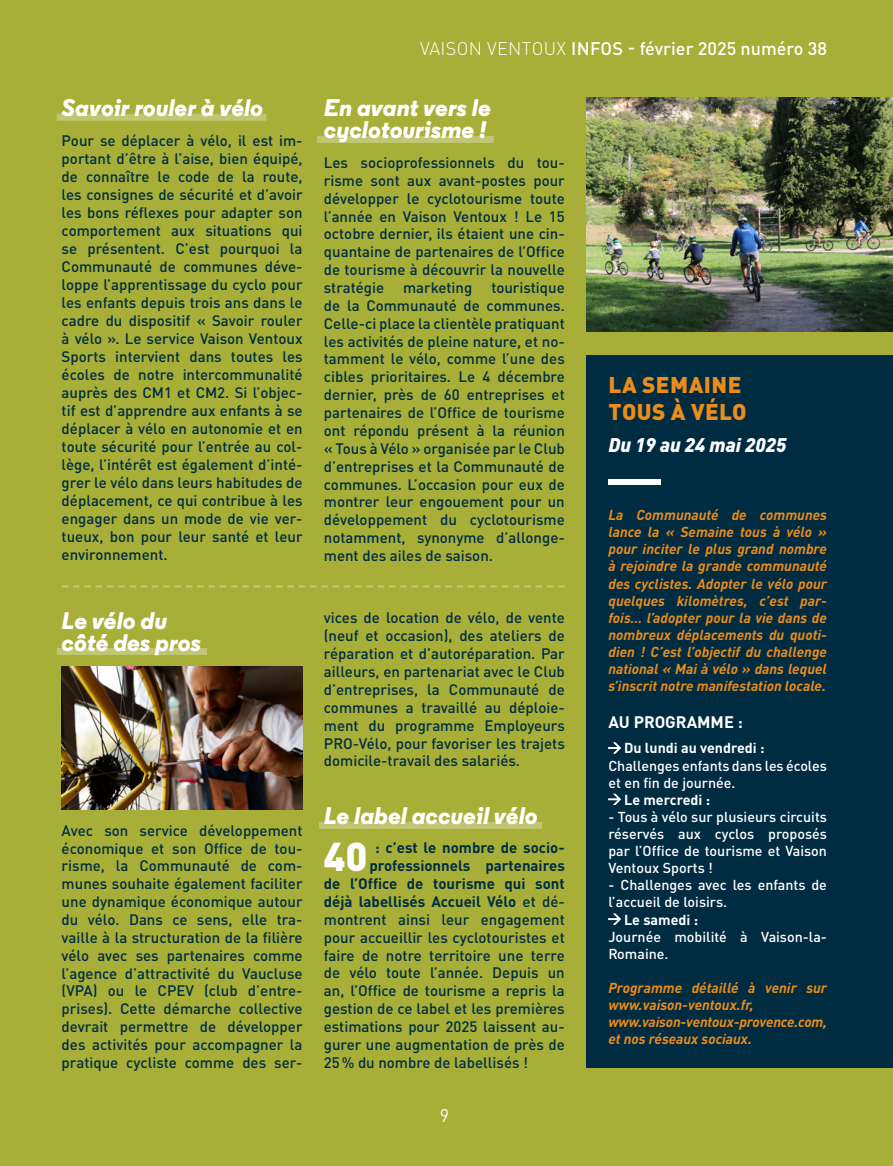
<style>
.page{position:relative;width:893px;height:1166px;background:#fff}
.page>*{position:absolute;margin:0;border:0;box-sizing:border-box;transform-origin:0 0}
.t1{font:900 39.75px "DIN Pro";color:#fff}
.t2{font:italic 800 24px "Regular";color:#fff}
.t3{font:900 22.5px "DIN Pro";letter-spacing:.02em;color:#eb8c1b}
.t4{font:italic 900 19.5px "DIN Pro";color:#fff}
.t5{font:500 18px "DIN Pro";color:#fff}
.t6{font:18px "DIN Pro";color:#fff}
.t7{font:700 16.5px "DIN Pro";color:#fff}
.t8{font:500 15px/17.9px "DIN Pro";color:#002c42;text-align:justify}
.t9{font:700 15px "DIN Pro";color:#002c42}
.t10{font:italic 700 14.25px/17.1px "DIN Pro";color:#eb8c1b}
.t11{font:500 14.25px/17.1px "DIN Pro";color:#fff}
.t12{font:700 14.25px "DIN Pro";color:#fff}
.s1{font-weight:300}
.s2{font-weight:500}
</style>
<div class="page">
<div style="left:0;top:0;width:893px;height:1165px;background:#a7af38"></div>
<img style="left:62px;top:666px;width:241px;height:143px">
<div style="left:586px;top:355px;width:307px;height:712px;background:#002c42"></div>
<svg style="left:608px;top:742px;width:13px;height:11px"></svg>
<svg style="left:608px;top:793px;width:13px;height:12px"></svg>
<svg style="left:608px;top:913px;width:13px;height:11px"></svg>
<div style="left:608px;top:479px;width:53px;height:5px;background:#fff"></div>
<img style="left:586px;top:98px;width:307px;height:234px">
<svg style="left:62px;top:585px;width:503px;height:2px"></svg>
<div style="left:57px;top:114px;width:209px;height:7px;background:#c1c673"></div>
<div style="left:57px;top:648px;width:150px;height:6px;background:#c1c673"></div>
<div style="left:319px;top:821px;width:223px;height:7px;background:#c1c673"></div>
<div style="left:317px;top:136px;width:177px;height:7px;background:#c1c673"></div>
<p class="t2" style="left:62px;top:92px;width:203px">Savoir rouler à vélo</p>
<p class="t8" style="left:62px;top:130px;width:242px">Pour se déplacer à vélo, il est im&shy;portant d’être à l’aise, bien équipé, de connaître le code de la route, les consignes de sécurité et d’avoir les bons réflexes pour adapter son comportement aux situations qui se présentent. C’est pourquoi la Communauté de communes déve&shy;loppe l’apprentissage du cyclo pour les enfants depuis trois ans dans le cadre du dispositif « Savoir rouler à vélo ». Le service Vaison Ventoux Sports intervient dans toutes les écoles de notre intercommunalité auprès des CM1 et CM2. Si l’objec&shy;tif est d’apprendre aux enfants à se déplacer à vélo en autonomie et en toute sécurité pour l’entrée au col&shy;lège, l’intérêt est également d’inté&shy;grer le vélo dans leurs habitudes de déplacement, ce qui contribue à les engager dans un mode de vie ver&shy;tueux, bon pour leur santé et leur environnement.</p>
<p class="t2" style="left:62px;top:604px;width:107px">Le vélo du</p>
<p class="t2" style="left:62px;top:626px;width:141px">côté des pros</p>
<p class="t8" style="left:62px;top:819px;width:242px">Avec son service développement économique et son Office de tou&shy;risme, la Communauté de com&shy;munes souhaite également faciliter une dynamique économique autour du vélo. Dans ce sens, elle tra&shy;vaille à la structuration de la filière vélo avec ses partenaires comme l’agence d’attractivité du Vaucluse (VPA) ou le CPEV (club d’entre&shy;prises). Cette démarche collective devrait permettre de développer des activités pour accompagner la pratique cycliste comme des ser-</p>
<p class="t5" style="left:420px;top:34px;width:408px"><span class="s1">VAISON VENTOUX</span> INFOS - février 2025 numéro 38</p>
<p class="t2" style="left:324px;top:92px;width:168px">En avant vers le</p>
<p class="t2" style="left:324px;top:114px;width:164px">cyclotourisme !</p>
<p class="t8" style="left:324px;top:152px;width:242px">Les socioprofessionnels du tou&shy;risme sont aux avant-postes pour développer le cyclotourisme toute l’année en Vaison Ventoux ! Le 15 octobre dernier, ils étaient une cin&shy;quantaine de partenaires de l’Office de tourisme à découvrir la nouvelle stratégie</p>
<p class="t8" style="left:324px;top:277px;width:242px;text-indent:167px">touristique de la Communauté de communes.<br>Celle-ci place la clientèle pratiquant les activités de pleine nature, et no&shy;tamment le vélo, comme l’une des cibles prioritaires. Le 4 décembre dernier, près de 60 entreprises et partenaires de l’Office de tourisme ont répondu présent à la réunion « Tous à Vélo » organisée par le Club d’entreprises et la Communauté de communes. L’occasion pour eux de montrer leur engouement pour un développement du cyclotourisme notamment, synonyme d’allonge&shy;ment des ailes de saison.</p>
<p class="t8" style="left:403px;top:277px;width:71px">marketing</p>
<p class="t8" style="left:324px;top:607px;width:242px">vices de location de vélo, de vente (neuf et occasion), des ateliers de réparation et d’autoréparation. Par ailleurs, en partenariat avec le Club d’entreprises, la Communauté de communes a travaillé au déploie&shy;ment du programme Employeurs PRO-Vélo, pour favoriser les trajets domicile-travail des salariés.</p>
<p class="t2" style="left:324px;top:799px;width:215px">Le label accueil vélo</p>
<p class="t9" style="left:375px;top:835px;width:191px">: c’est le nombre de socio-</p>
<p class="t9" style="left:369px;top:853px;width:197px">professionnels partenaires</p>
<p class="t9" style="left:324px;top:871px;width:242px">de l’Office de tourisme qui sont</p>
<p class="t9" style="left:324px;top:888px;width:242px">déjà labellisés Accueil Vélo <span class="s2">et dé-</span></p>
<p class="t8" style="left:324px;top:908px;width:242px">montrent ainsi leur engagement</p>
<p class="t8" style="left:324px;top:926px;width:242px">pour accueillir les cyclotouristes et</p>
<p class="t8" style="left:324px;top:944px;width:242px">faire de notre territoire une terre</p>
<p class="t8" style="left:324px;top:962px;width:242px">de vélo toute l’année. Depuis un</p>
<p class="t8" style="left:324px;top:980px;width:242px">an, l’Office de tourisme a repris la</p>
<p class="t8" style="left:324px;top:997px;width:242px">gestion de ce label et les premières</p>
<p class="t8" style="left:324px;top:1015px;width:242px">estimations pour 2025 laissent au-</p>
<p class="t8" style="left:324px;top:1033px;width:242px">gurer une augmentation de près de</p>
<p class="t8" style="left:324px;top:1051px;width:206px">25% du nombre de labellisés !</p>
<p class="t1" style="left:323px;top:822px;width:46px">40</p>
<p class="t6" style="left:440px;top:1101px;width:11px">9</p>
<p class="t3" style="left:609px;top:366px;width:134px">LA SEMAINE</p>
<p class="t3" style="left:609px;top:393px;width:139px">TOUS À VÉLO</p>
<p class="t4" style="left:608px;top:428px;width:179px">Du 19 au 24 mai 2025</p>
<p class="t10" style="left:608px;top:504px;width:220px;text-align:justify">La Communauté de communes lance la « Semaine tous à vélo » pour inciter le plus grand nombre à rejoindre la grande communauté des cyclistes. Adopter le vélo pour quelques kilomètres, c’est par&shy;fois… l’adopter pour la vie dans de nombreux déplacements du quoti&shy;dien ! C’est l’objectif du challenge national « Mai à vélo » dans lequel s’inscrit notre manifestation locale.</p>
<p class="t7" style="left:608px;top:708px;width:136px">AU PROGRAMME :</p>
<p class="t12" style="left:624px;top:736px;width:142px">Du lundi au vendredi :</p>
<p class="t11" style="left:608px;top:755px;width:220px">Challenges enfants dans les écoles et en fin de journée.</p>
<p class="t12" style="left:624px;top:787px;width:87px">Le mercredi :</p>
<p class="t11" style="left:608px;top:806px;width:220px;text-align:justify">- Tous à vélo sur plusieurs circuits réservés aux cyclos proposés par l’Office de tourisme et Vaison Ventoux Sports !</p>
<p class="t11" style="left:608px;top:874px;width:220px">- Challenges avec les enfants de l’accueil de loisirs.</p>
<p class="t12" style="left:624px;top:907px;width:75px">Le samedi :</p>
<p class="t11" style="left:608px;top:926px;width:220px">Journée mobilité à Vaison-la-<br>Romaine.</p>
<p class="t10" style="left:608px;top:977px;width:220px">Programme détaillé à venir sur www.vaison-ventoux.fr,</p>
<p class="t10" style="left:608px;top:1011px;width:220px">www.vaison-ventoux-provence.com, et nos réseaux sociaux.</p>
</div>
